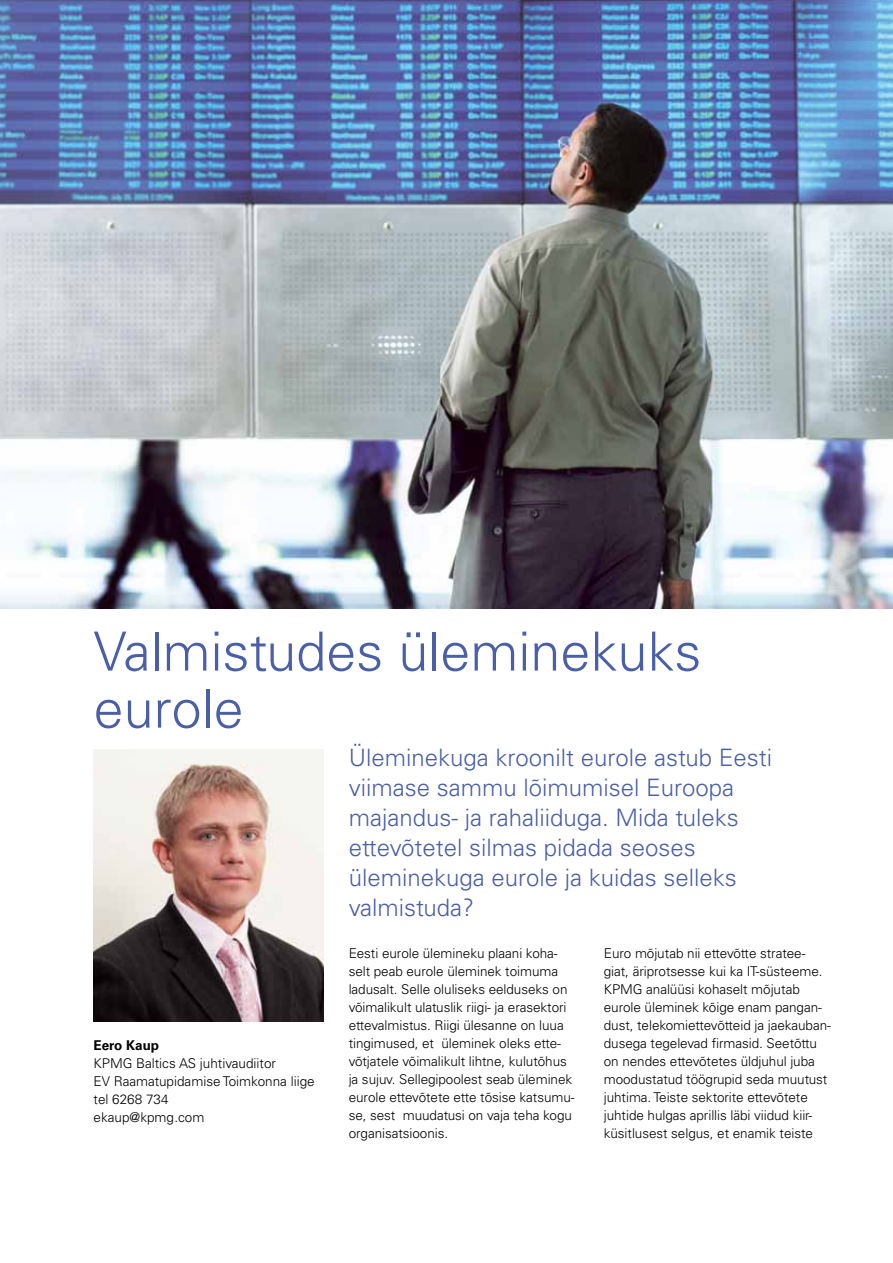
<style>
.page{position:relative;width:893px;height:1263px;background:#fff}
.page>*{position:absolute;margin:0;border:0;box-sizing:border-box;transform-origin:0 0}
.t1{font:300 54px/57px "Univers LT Std";color:#4b5fa6}
.t2{font:300 24px/30px "Univers LT Std";color:#4b5fa6}
.t3{font:300 13.5px/18px "Univers LT Std";letter-spacing:-.005em;color:#000}
.t4{font:700 13.5px "Univers LT Std";color:#000}
</style>
<div class="page">
<img style="left:0;top:0;width:893px;height:608px">
<img style="left:94px;top:749px;width:229px;height:273px">
<h1 class="t1" style="left:94px;top:623px;width:609px">Valmistudes üleminekuks eurole</h1>
<p class="t4" style="left:94px;top:1037px;width:67px">Eero Kaup</p>
<p class="t3" style="left:94px;top:1054px;width:223px">KPMG Baltics AS juhtivaudiitor<br>EV Raamatupidamise Toimkonna liige tel 6268 734<br>ekaup@kpmg.com</p>
<h2 class="t2" style="left:349px;top:743px;width:425px">Üleminekuga kroonilt eurole astub Eesti viimase sammu lõimumisel Euroopa majandus- ja rahaliiduga. Mida tuleks ettevõtetel silmas pidada seoses üleminekuga eurole ja kuidas selleks valmistuda?</h2>
<p class="t3" style="left:349px;top:944px;width:227px">Eesti eurole ülemineku plaani koha&shy;selt peab eurole üleminek toimuma ladusalt. Selle oluliseks eelduseks on võimalikult ulatuslik riigi- ja erasektori ettevalmistus. Riigi ülesanne on luua tingimused, et üleminek oleks ette&shy;võtjatele võimalikult lihtne, kulutõhus ja sujuv. Sellegipoolest seab üleminek eurole ettevõtete ette tõsise katsumu&shy;se, sest muudatusi on vaja teha kogu organisatsioonis.</p>
<p class="t3" style="left:604px;top:944px;width:229px">Euro mõjutab nii ettevõtte stratee&shy;giat, äriprotsesse kui ka IT-süsteeme.<br>KPMG analüüsi kohaselt mõjutab eurole üleminek kõige enam pangan&shy;dust, telekomiettevõtteid ja jaekauban&shy;dusega tegelevad firmasid. Seetõttu on nendes ettevõtetes üldjuhul juba moodustatud töögrupid seda muutust juhtima. Teiste sektorite ettevõtete juhtide hulgas aprillis läbi viidud kiir&shy;küsitlusest selgus, et enamik teiste</p>
</div>
